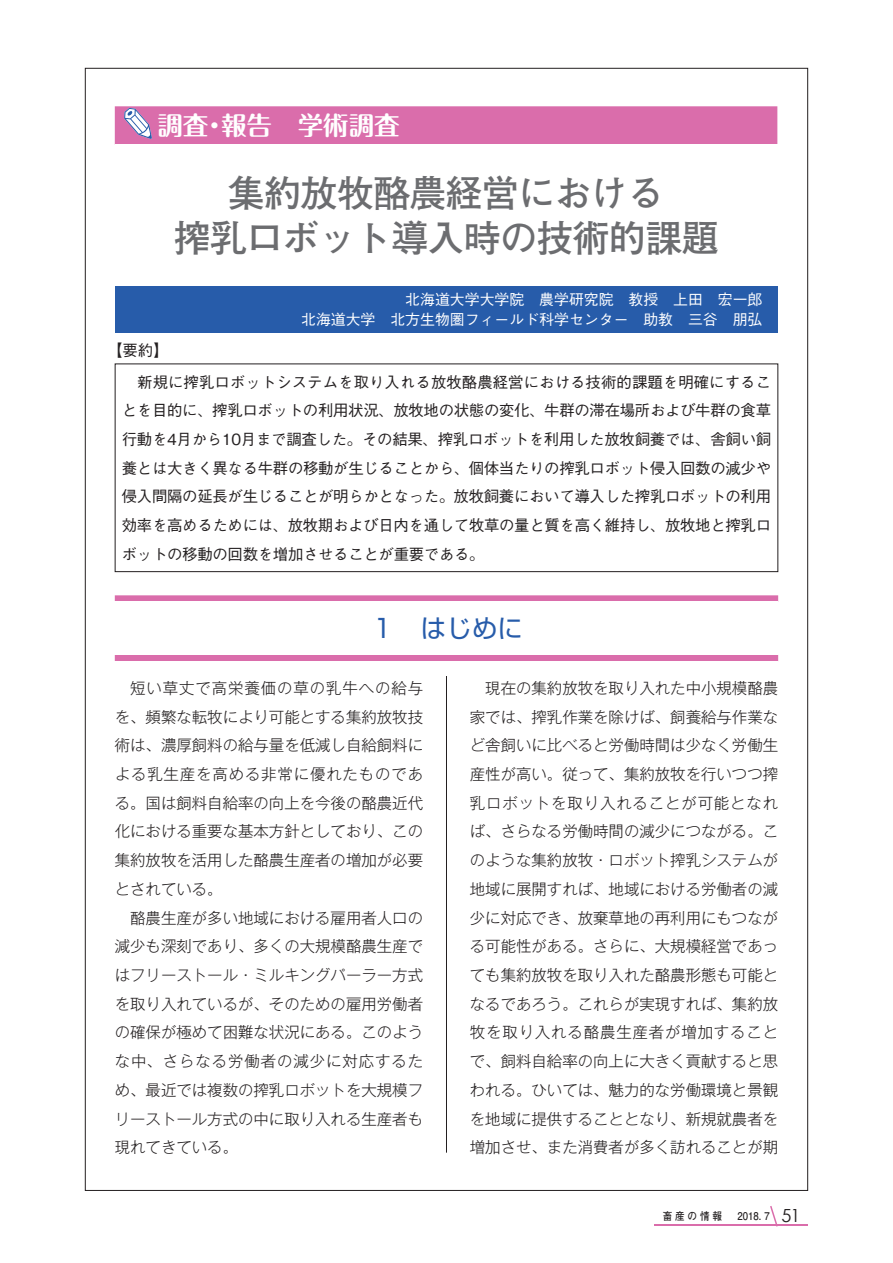
<style>
.page{position:relative;width:893px;height:1263px;background:#fff}
.page>*{position:absolute;margin:0;border:0;box-sizing:border-box;transform-origin:0 0}
.t1{font:700 37.2px/44.7px "Futo Go B101 Pr 5";letter-spacing:-.025em;color:#6c6d70;text-align:center}
.t2{font:700 25.5px "Maru Fo Pro";color:#fff}
.t3{font:25.5px "Shin Go Pr 5";color:#275caa}
.t4{font:300 15.45px/28.7px "Gothic MB101 Pr 5";color:#231f20;text-align:justify}
.t5{font:500 15.45px/28.7px "Gothic BBB Pr 5";letter-spacing:-.02em;color:#231f20;text-align:justify}
.t6{font:500 15.45px "Gothic BBB Pro";color:#231f20}
.t7{font:500 14.85px/19.2px "Gothic BBB Pr 5";color:#fff;text-align:right}
.t8{font:700 10.65px "Futo Go B101 Pro";letter-spacing:.3em;color:#231f20;scale:.9 1}
.s1{font-family:"Century Gothic";font-weight:400;font-size:18px}
</style>
<div class="page">
<hr style="left:446px;top:106px;width:1px;height:1046px;background:#231f20">
<svg style="left:655px;top:1225px;width:153px;height:1px"></svg>
<svg style="left:769px;top:1206px;width:10px;height:21px"></svg>
<div style="left:115px;top:106px;width:663px;height:568px;background:#fff"></div>
<svg style="left:115px;top:595px;width:663px;height:66px;background:#dd7cb3"></svg>
<div style="left:115px;top:602px;width:663px;height:53px;background:#fff"></div>
<div style="left:115px;top:286px;width:662px;height:47px;background:#275caa"></div>
<div style="left:115px;top:364px;width:663px;height:208px;border:1px solid #231f20"></div>
<div style="left:115px;top:106px;width:662px;height:38px;background:#da6dab"></div>
<h2 class="t2" style="left:157px;top:105px;width:244px">調査・報告　学術調査</h2>
<h1 class="t1" style="left:174px;top:168px;width:547px">集約放牧酪農経営における<br>搾乳ロボット導入時の技術的課題</h1>
<p class="t7" style="left:301px;top:289px;width:463px">北海道大学大学院　農学研究院　教授　上田　宏一郎<br>北海道大学　北方生物圏フィールド科学センター　助教　三谷　朋弘</p>
<p class="t6" style="left:107px;top:338px;width:63px">【要約】</p>
<p class="t5" style="left:122px;top:366px;width:651px;text-indent:15px">新規に搾乳ロボットシステムを取り入れる放牧酪農経営における技術的課題を明確にすることを目的に、搾乳ロボットの利用状況、放牧地の状態の変化、牛群の滞在場所および牛群の食草行動を4月から10月まで調査した。その結果、搾乳ロボットを利用した放牧飼養では、舎飼い飼養とは大きく異なる牛群の移動が生じることから、個体当たりの搾乳ロボット侵入回数の減少や侵入間隔の延長が生じることが明らかとなった。放牧飼養において導入した搾乳ロボットの利用効率を高めるためには、放牧期および日内を通して牧草の量と質を高く維持し、放牧地と搾乳ロボットの移動の回数を増加させることが重要である。</p>
<h2 class="t3" style="left:370px;top:607px;width:155px">１　はじめに</h2>
<p class="t4" style="left:115px;top:672px;width:310px;text-indent:15px">短い草丈で高栄養価の草の乳牛への給与を、頻繁な転牧により可能とする集約放牧技術は、濃厚飼料の給与量を低減し自給飼料による乳生産を高める非常に優れたものである。国は飼料自給率の向上を今後の酪農近代化における重要な基本方針としており、この集約放牧を活用した酪農生産者の増加が必要とされている。</p>
<p class="t4" style="left:115px;top:902px;width:310px;text-indent:15px">酪農生産が多い地域における雇用者人口の減少も深刻であり、多くの大規模酪農生産ではフリーストール・ミルキングパーラー方式を取り入れているが、そのための雇用労働者の確保が極めて困難な状況にある。このような中、さらなる労働者の減少に対応するため、最近では複数の搾乳ロボットを大規模フリーストール方式の中に取り入れる生産者も現れてきている。</p>
<p class="t4" style="left:470px;top:672px;width:310px;text-indent:15px">現在の集約放牧を取り入れた中小規模酪農家では、搾乳作業を除けば、飼養給与作業など舎飼いに比べると労働時間は少なく労働生産性が高い。従って、集約放牧を行いつつ搾乳ロボットを取り入れることが可能となれば、さらなる労働時間の減少につながる。このような集約放牧・ロボット搾乳システムが地域に展開すれば、地域における労働者の減少に対応でき、放棄草地の再利用にもつながる可能性がある。さらに、大規模経営であっても集約放牧を取り入れた酪農形態も可能となるであろう。これらが実現すれば、集約放牧を取り入れる酪農生産者が増加することで、飼料自給率の向上に大きく貢献すると思われる。ひいては、魅力的な労働環境と景観を地域に提供することとなり、新規就農者を増加させ、また消費者が多く訪れることが期</p>
<p class="t8" style="left:663px;top:1208px;width:154px">畜産の情報　2018. 7 <span class="s1">51</span></p>
</div>
